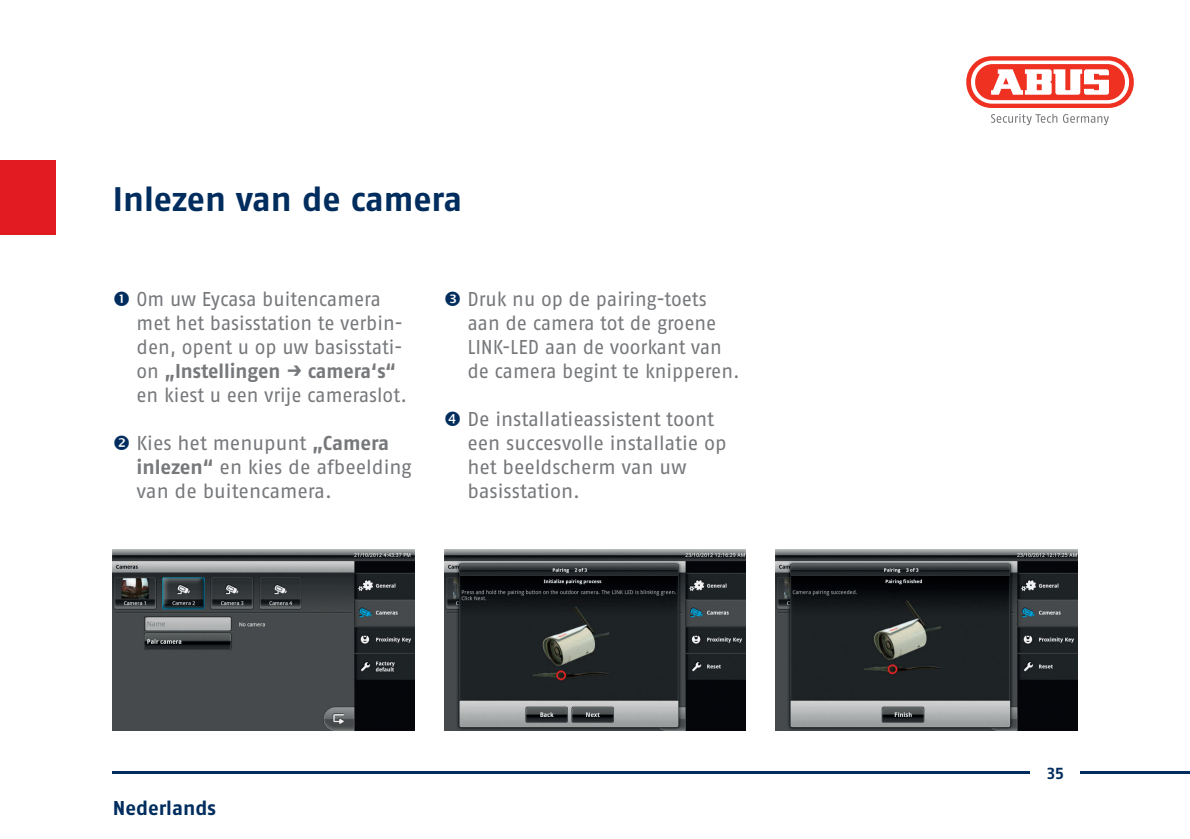
<style>
.page{position:relative;width:1190px;height:839px;background:#fff}
.page>*{position:absolute;margin:0;border:0;box-sizing:border-box;transform-origin:0 0}
.t1{font:700 34px "ABUS Fago Pro";color:#002d5e}
.t2{font:20px/24px "ABUS Fago Pro";letter-spacing:-.005em;color:#76787b}
.t3{font:700 20px "ABUS Fago Pro";color:#002d5e}
.t4{font:700 16px "ABUS Fago Pro";color:#002d5e}
.s1{font-weight:700}
</style>
<div class="page">
<hr style="left:113px;top:771px;width:917px;height:2px;background:#002d5e">
<hr style="left:1080px;top:771px;width:110px;height:2px;background:#002d5e">
<svg style="left:966px;top:56px;width:167px;height:52px;background:#f04032"></svg>
<svg style="left:971px;top:61px;width:158px;height:43px"></svg>
<div style="left:975px;top:64px;width:149px;height:36px;background:#ef3122;border-radius:18px"></div>
<svg style="left:991px;top:69px;width:117px;height:26px"></svg>
<svg style="left:991px;top:114px;width:66px;height:11px"></svg>
<svg style="left:1063px;top:114px;width:45px;height:11px"></svg>
<div style="left:0;top:160px;width:56px;height:75px;background:#e21a21"></div>
<img style="left:444px;top:549px;width:301px;height:180px">
<img style="left:113px;top:549px;width:301px;height:180px">
<img style="left:775px;top:549px;width:302px;height:180px">
<h1 class="t1" style="left:113px;top:179px;width:351px">Inlezen van de camera</h1>
<p class="t2" style="left:136px;top:287px;width:272px">Om uw Eycasa buitencamera met het basisstation te verbin&shy;den, opent u op uw basisstati&shy;on <span class="s1">„Instellingen → camera‘s“ </span>en kiest u een vrije cameraslot.</p>
<p class="t2" style="left:137px;top:431px;width:277px">Kies het menupunt <span class="s1">„Camera inlezen“</span> en kies de afbeelding van de buitencamera.</p>
<p class="t2" style="left:467px;top:287px;width:274px">Druk nu op de pairing-toets aan de camera tot de groene<br>LINK-LED aan de voorkant van de camera begint te knipperen.</p>
<p class="t2" style="left:467px;top:407px;width:261px">De installatieassistent toont een succesvolle installatie op het beeldscherm van uw basisstation.</p>
<p class="t3" style="left:113px;top:795px;width:104px">Nederlands</p>
<p class="t4" style="left:1047px;top:763px;width:18px">35</p>
</div>
